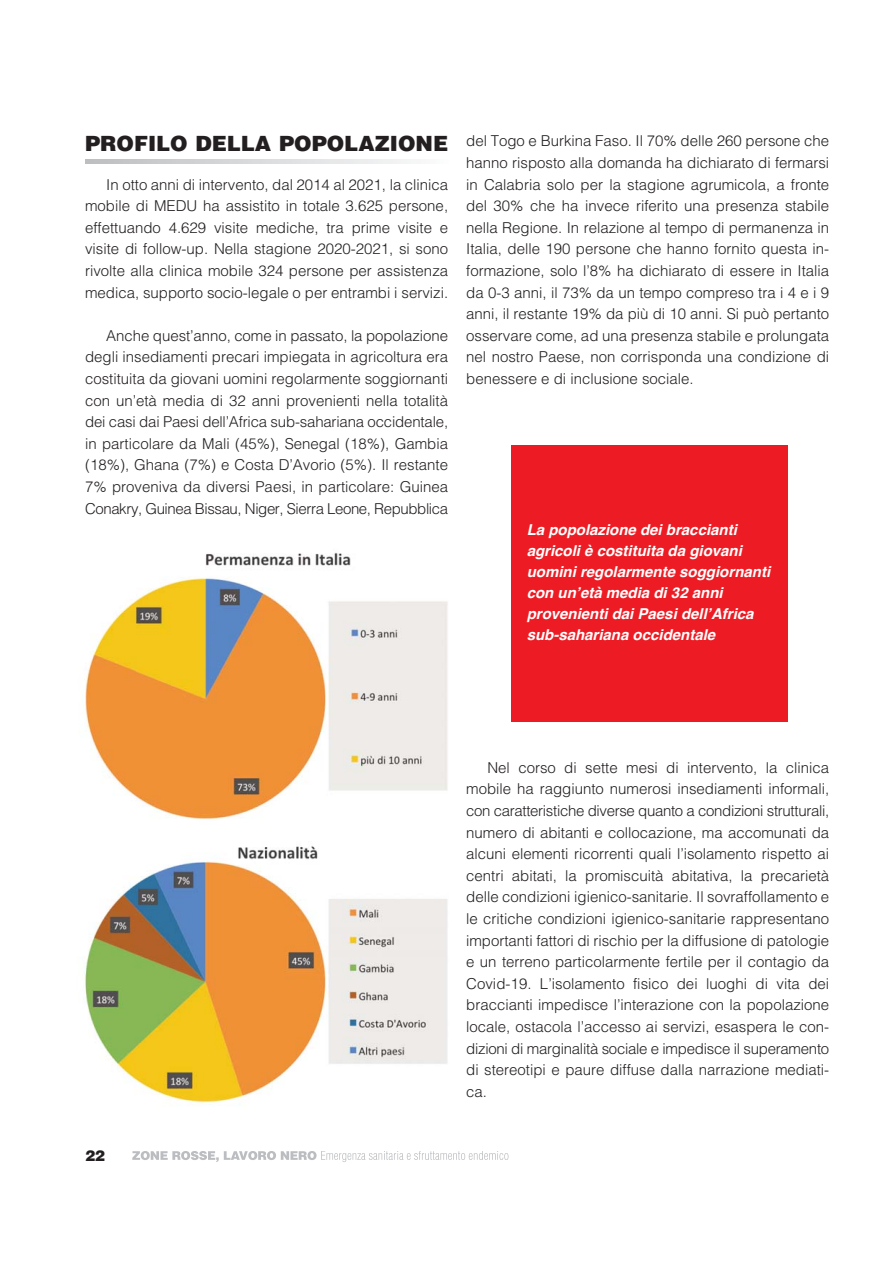
<style>
.page{position:relative;width:893px;height:1263px;background:#fff}
.page>*{position:absolute;margin:0;border:0;box-sizing:border-box;transform-origin:0 0}
.t1{font:900 21px "Helvetica";color:#231f20}
.t2{font:300 15px/21.6px "Helvetica";color:#231f20;text-align:justify}
.t3{font:italic 700 15px/21px "Helvetica";color:#fff}
.t4{font:900 15px "Helvetica";color:#231f20}
</style>
<div class="page">
<svg style="left:85px;top:160px;width:326px;height:4px"></svg>
<svg style="left:132px;top:1151px;width:175px;height:11px"></svg>
<svg style="left:321px;top:1151px;width:64px;height:11px"></svg>
<div style="left:512px;top:445px;width:276px;height:277px;background:#ed1c24"></div>
<img style="left:85px;top:552px;width:363px;height:267px">
<img style="left:84px;top:846px;width:364px;height:259px">
<h1 class="t1" style="left:85px;top:136px;width:365px">PROFILO DELLA POPOLAZIONE</h1>
<p class="t2" style="left:85px;top:175px;width:365px;text-indent:21px">In otto anni di intervento, dal 2014 al 2021, la clinica mobile di MEDU ha assistito in totale 3.625 persone, effettuando 4.629 visite mediche, tra prime visite e visite di follow-up. Nella stagione 2020-2021, si sono rivolte alla clinica mobile 324 persone per assistenza medica, supporto socio-legale o per entrambi i servizi.</p>
<p class="t2" style="left:85px;top:326px;width:365px;text-indent:21px">Anche quest’anno, come in passato, la popolazione degli insediamenti precari impiegata in agricoltura era costituita da giovani uomini regolarmente soggiornanti con un’età media di 32 anni provenienti nella totalità dei casi dai Paesi dell’Africa sub-sahariana occidentale, in particolare da Mali (45%), Senegal (18%), Gambia (18%), Ghana (7%) e Costa D’Avorio (5%). Il restante 7% proveniva da diversi Paesi, in particolare: Guinea Conakry, Guinea Bissau, Niger, Sierra Leone, Repubblica</p>
<p class="t2" style="left:466px;top:132px;width:365px">del Togo e Burkina Faso. Il 70% delle 260 persone che hanno risposto alla domanda ha dichiarato di fermarsi in Calabria solo per la stagione agrumicola, a fronte del 30% che ha invece riferito una presenza stabile nella Regione. In relazione al tempo di permanenza in Italia, delle 190 persone che hanno fornito questa in&shy;formazione, solo l’8% ha dichiarato di essere in Italia da 0-3 anni, il 73% da un tempo compreso tra i 4 e i 9 anni, il restante 19% da più di 10 anni. Si può pertanto osservare come, ad una presenza stabile e prolungata nel nostro Paese, non corrisponda una condizione di benessere e di inclusione sociale.</p>
<p class="t3" style="left:527px;top:521px;width:245px">La popolazione dei braccianti agricoli è costituita da giovani uomini regolarmente soggiornanti con un’età media di 32 anni provenienti dai Paesi dell’Africa sub-sahariana occidentale</p>
<p class="t4" style="left:85px;top:1150px;width:21px">22</p>
<p class="t2" style="left:466px;top:758px;width:365px;text-indent:21px">Nel corso di sette mesi di intervento, la clinica mobile ha raggiunto numerosi insediamenti informali, con caratteristiche diverse quanto a condizioni strutturali, numero di abitanti e collocazione, ma accomunati da alcuni elementi ricorrenti quali l’isolamento rispetto ai centri abitati, la promiscuità abitativa, la precarietà delle condizioni igienico-sanitarie. Il sovraffollamento e le critiche condizioni igienico-sanitarie rappresentano importanti fattori di rischio per la diffusione di patologie e un terreno particolarmente fertile per il contagio da Covid-19. L’isolamento fisico dei luoghi di vita dei braccianti impedisce l’interazione con la popolazione locale, ostacola l’accesso ai servizi, esaspera le con&shy;dizioni di marginalità sociale e impedisce il superamento di stereotipi e paure diffuse dalla narrazione mediati&shy;ca.</p>
</div>
